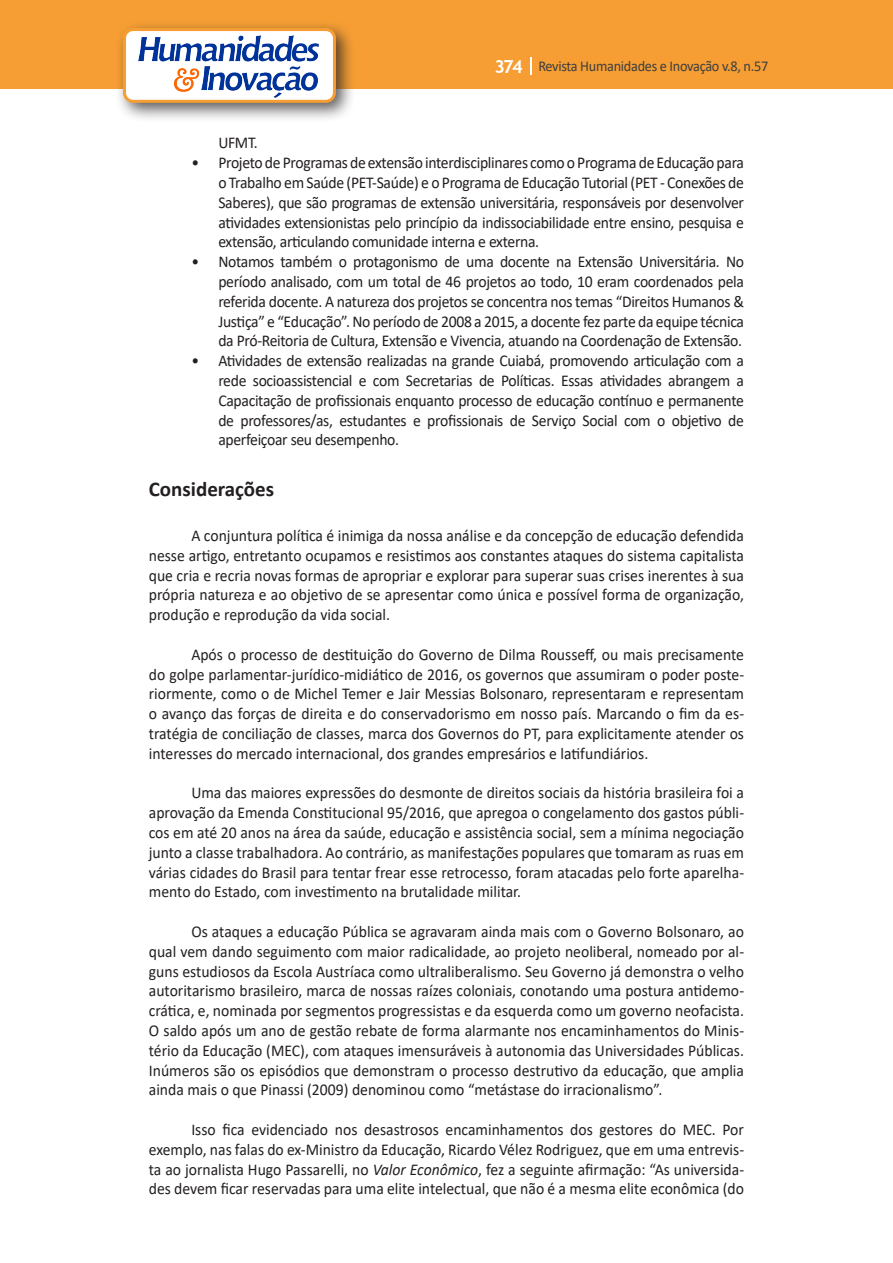
<style>
.page{position:relative;width:893px;height:1263px;background:#fff}
.page>*{position:absolute;margin:0;border:0;box-sizing:border-box;transform-origin:0 0}
.Titulo_2{font:700 21px "Calibri";color:#231f20}
.Texto{font:16.5px/19.8px "Calibri";letter-spacing:-.01em;color:#231f20;text-align:justify;scale:.95 1}
.t1{font:15px "Calibri";letter-spacing:-.02em;color:#3e3e3f;scale:.95 1}
.s1{font-family:"Trebuchet MS";font-weight:700;font-size:18px;color:#fff}
.s2{font-style:italic}
</style>
<div class="page">
<div style="left:0;top:0;width:893px;height:88px;background:#f69e34"></div>
<svg style="left:530px;top:57px;width:2px;height:18px"></svg>
<div style="left:115px;top:20px;width:241px;height:103px;background:#231f20;opacity:.75"></div>
<div style="left:125px;top:30px;width:209px;height:71px;background:#fff;border-radius:9px"></div>
<img style="left:138px;top:35px;width:181px;height:62px">
<div style="left:123px;top:28px;width:213px;height:75px;border:3px solid #f69e34;border-radius:9px"></div>
<p class="t1" style="left:495px;top:56px;width:290px"><span class="s1">374</span> Revista Humanidades e Inovação v.8, n.57</p>
<p class="Texto" style="left:218px;top:133px;width:43px">UFMT.</p>
<p class="Texto" style="left:218px;top:152px;width:555px;text-indent:-27px">• Projeto de Programas de extensão interdisciplinares como o Programa de Educação para o Trabalho em Saúde (PET-Saúde) e o Programa de Educação Tutorial (PET - Conexões de Saberes), que são programas de extensão universitária, responsáveis por desenvolver atividades extensionistas pelo princípio da indissociabilidade entre ensino, pesquisa e extensão, articulando comunidade interna e externa.</p>
<p class="Texto" style="left:218px;top:251px;width:555px;text-indent:-27px">• Notamos também o protagonismo de uma docente na Extensão Universitária. No período analisado, com um total de 46 projetos ao todo, 10 eram coordenados pela referida docente. A natureza dos projetos se concentra nos temas “Direitos Humanos &amp; Justiça” e “Educação”. No período de 2008 a 2015, a docente fez parte da equipe técnica da Pró-Reitoria de Cultura, Extensão e Vivencia, atuando na Coordenação de Extensão.</p>
<p class="Texto" style="left:218px;top:350px;width:555px;text-indent:-27px">• Atividades de extensão realizadas na grande Cuiabá, promovendo articulação com a rede socioassistencial e com Secretarias de Políticas. Essas atividades abrangem a Capacitação de profissionais enquanto processo de educação contínuo e permanente de professores/as, estudantes e profissionais de Serviço Social com o objetivo de aperfeiçoar seu desempenho.</p>
<p class="Titulo_2" style="left:149px;top:474px;width:127px">Considerações</p>
<p class="Texto" style="left:149px;top:525px;width:628px;text-indent:43px">A conjuntura política é inimiga da nossa análise e da concepção de educação defendida nesse artigo, entretanto ocupamos e resistimos aos constantes ataques do sistema capitalista que cria e recria novas formas de apropriar e explorar para superar suas crises inerentes à sua própria natureza e ao objetivo de se apresentar como única e possível forma de organização, produção e reprodução da vida social.</p>
<p class="Texto" style="left:149px;top:644px;width:628px;text-indent:43px">Após o processo de destituição do Governo de Dilma Rousseff, ou mais precisamente do golpe parlamentar-jurídico-midiático de 2016, os governos que assumiram o poder poste&shy;riormente, como o de Michel Temer e Jair Messias Bolsonaro, representaram e representam o avanço das forças de direita e do conservadorismo em nosso país. Marcando o fim da es&shy;tratégia de conciliação de classes, marca dos Governos do PT, para explicitamente atender os interesses do mercado internacional, dos grandes empresários e latifundiários.</p>
<p class="Texto" style="left:149px;top:782px;width:628px;text-indent:43px">Uma das maiores expressões do desmonte de direitos sociais da história brasileira foi a aprovação da Emenda Constitucional 95/2016, que apregoa o congelamento dos gastos públi&shy;cos em até 20 anos na área da saúde, educação e assistência social, sem a mínima negociação junto a classe trabalhadora. Ao contrário, as manifestações populares que tomaram as ruas em várias cidades do Brasil para tentar frear esse retrocesso, foram atacadas pelo forte aparelha&shy;mento do Estado, com investimento na brutalidade militar.</p>
<p class="Texto" style="left:149px;top:921px;width:628px;text-indent:43px">Os ataques a educação Pública se agravaram ainda mais com o Governo Bolsonaro, ao qual vem dando seguimento com maior radicalidade, ao projeto neoliberal, nomeado por al&shy;guns estudiosos da Escola Austríaca como ultraliberalismo. Seu Governo já demonstra o velho autoritarismo brasileiro, marca de nossas raízes coloniais, conotando uma postura antidemo&shy;crática, e, nominada por segmentos progressistas e da esquerda como um governo neofacista.<br>O saldo após um ano de gestão rebate de forma alarmante nos encaminhamentos do Minis&shy;tério da Educação (MEC), com ataques imensuráveis à autonomia das Universidades Públicas.<br>Inúmeros são os episódios que demonstram o processo destrutivo da educação, que amplia ainda mais o que Pinassi (2009) denominou como “metástase do irracionalismo”.</p>
<p class="Texto" style="left:149px;top:1119px;width:628px;text-indent:43px">Isso fica evidenciado nos desastrosos encaminhamentos dos gestores do MEC. Por exemplo, nas falas do ex-Ministro da Educação, Ricardo Vélez Rodriguez, que em uma entrevis&shy;ta ao jornalista Hugo Passarelli, no <span class="s2">Valor Econômico</span>, fez a seguinte afirmação: “As universida&shy;des devem ficar reservadas para uma elite intelectual, que não é a mesma elite econômica (do</p>
</div>
